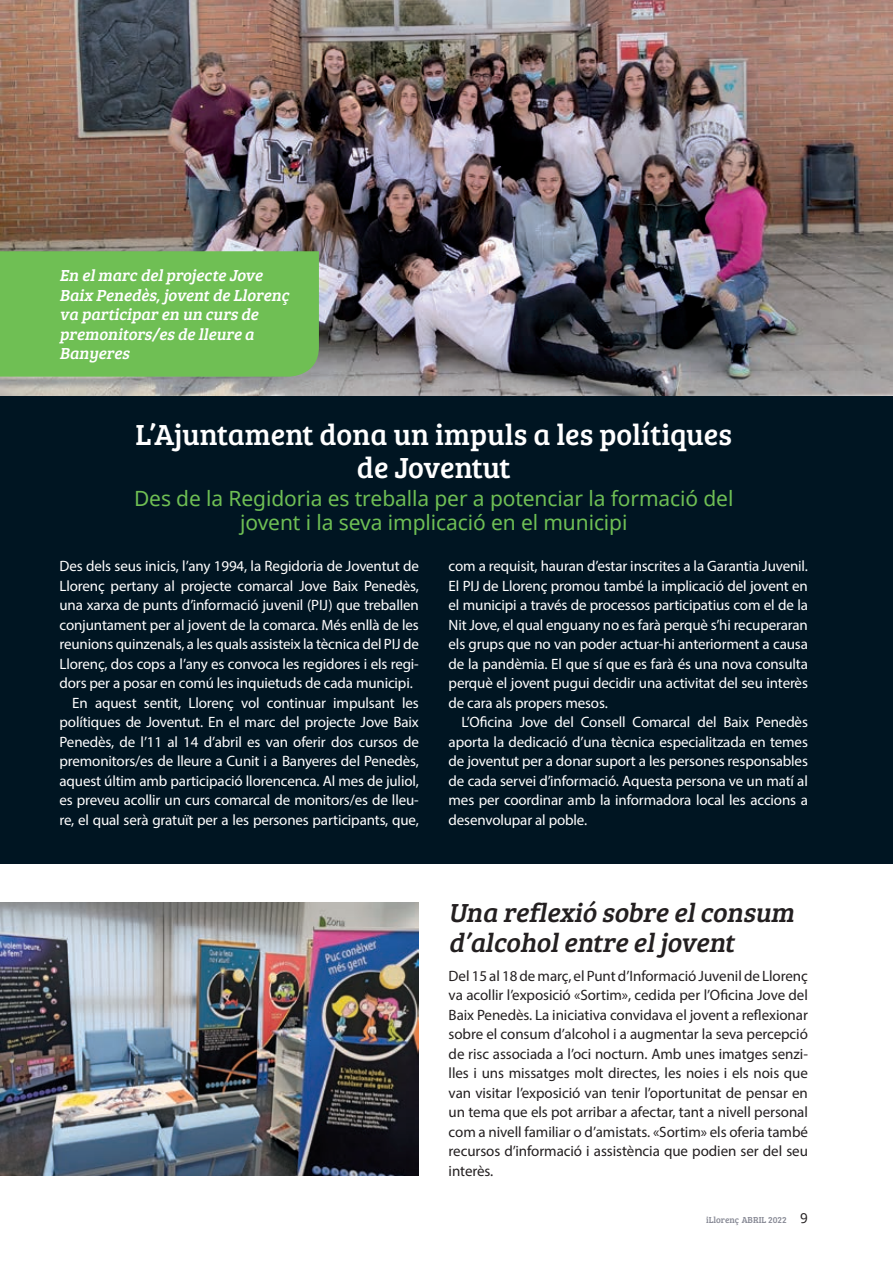
<style>
.page{position:relative;width:893px;height:1263px;background:#fff}
.page>*{position:absolute;margin:0;border:0;box-sizing:border-box;transform-origin:0 0}
.Subtítol{font:30px/33px "Bree Serif";color:#fff;text-align:center}
.Subtítol-2{font:italic 27px/30px "Bree Serif";color:#231f20}
.t1{font:21px/24px "Noto Sans";letter-spacing:-.005em;color:#6fbf54;text-align:center}
.Subtítol-3{font:italic 16.5px/19.5px "Bree Serif";color:#fff}
.t2{font:15px/19.5px "Myriad Pro";letter-spacing:-.01em;color:#fff;text-align:justify}
.t3{font:15px/19.5px "Myriad Pro";letter-spacing:-.005em;color:#231f20;text-align:justify}
.t4{font:9px "Bree Serif";color:#868894}
.s1{font-family:"Noto Sans";font-size:13.5px;color:#231f20}
</style>
<div class="page">
<div style="left:0;top:395px;width:893px;height:468px;background:#001522"></div>
<img style="left:0;top:0;width:893px;height:395px">
<img style="left:0;top:902px;width:419px;height:273px">
<div style="left:0;top:251px;width:319px;height:126px;background:#6fbf54"></div>
<p class="Subtítol-3" style="left:60px;top:265px;width:235px">En elmarc delprojecte Jove<br>Baix Penedès,joventde Llorenç va participar en un curs de premonitors/es de lleure a<br>Banyeres</p>
<p class="Subtítol" style="left:136px;top:416px;width:598px">L’Ajuntament dona un impuls a les polítiques de Joventut</p>
<p class="t1" style="left:134px;top:486px;width:601px">Des de la Regidoria es treballa per a potenciar la formació del jovent i la seva implicació en el municipi</p>
<p class="t2" style="left:60px;top:556px;width:361px">Des dels seus inicis, l’any 1994, la Regidoria de Joventut de Llorenç pertany al projecte comarcal Jove Baix Penedès, una xarxa de punts d’informació juvenil (PIJ) que treballen conjuntament per al jovent de la comarca. Més enllà de les reunions quinzenals, a les quals assisteix la tècnica del PIJ de Llorenç, dos cops a l’any es convoca les regidores i els regi&shy;dors per a posar en comú les inquietuds de cada municipi.</p>
<p class="t2" style="left:60px;top:693px;width:361px;text-indent:13px">En aquest sentit, Llorenç vol continuar impulsant les polítiques de Joventut. En el marc del projecte Jove Baix Penedès, de l’11 al 14 d’abril es van oferir dos cursos de premonitors/es de lleure a Cunit i a Banyeres del Penedès, aquest últim amb participació llorencenca. Al mes de juliol, es preveu acollir un curs comarcal de monitors/es de lleu&shy;re, el qual serà gratuït per a les persones participants, que,</p>
<p class="t2" style="left:449px;top:556px;width:361px">com a requisit, hauran d’estar inscrites a la Garantia Juvenil.<br>El PIJ de Llorenç promou també la implicació del jovent en el municipi a través de processos participatius com el de la Nit Jove, el qual enguany no es farà perquè s’hi recuperaran els grups que no van poder actuar-hi anteriorment a causa de la pandèmia. El que sí que es farà és una nova consulta perquè el jovent pugui decidir una activitat del seu interès de cara als propers mesos.</p>
<p class="t2" style="left:449px;top:712px;width:361px;text-indent:13px">L’Oficina Jove del Consell Comarcal del Baix Penedès aporta la dedicació d’una tècnica especialitzada en temes de joventut per a donar suport a les persones responsables de cada servei d’informació. Aquesta persona ve un matí al mes per coordinar amb la informadora local les accions a desenvolupar al poble.</p>
<p class="Subtítol-2" style="left:449px;top:896px;width:353px">Una reflexió sobre elconsum d’alcoholentre eljovent</p>
<p class="t3" style="left:449px;top:966px;width:361px">Del 15 al 18 de març, el Punt d’Informació Juvenil de Llorenç va acollir l’exposició «Sortim», cedida per l’Oficina Jove del Baix Penedès. La iniciativa convidava el jovent a reflexionar sobre el consum d’alcohol i a augmentar la seva percepció de risc associada a l’oci nocturn. Amb unes imatges senzi&shy;lles i uns missatges molt directes, les noies i els nois que van visitar l’exposició van tenir l’oportunitat de pensar en un tema que els pot arribar a afectar, tant a nivell personal com a nivell familiar o d’amistats. «Sortim» els oferia també recursos d’informació i assistència que podien ser del seu interès.</p>
<p class="t4" style="left:706px;top:1213px;width:103px">iLlorenç ABRIL 2022 <span class="s1">9</span></p>
</div>
